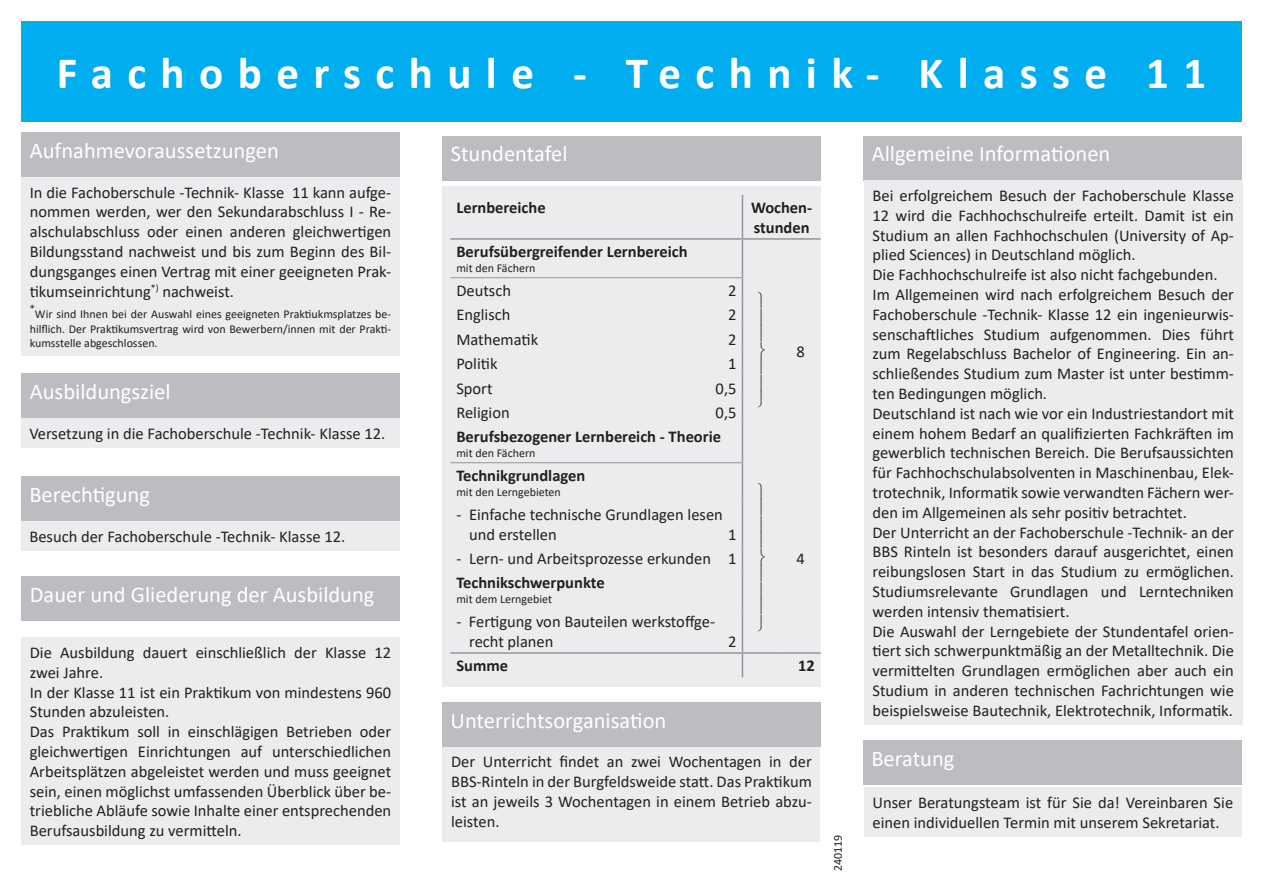
<style>
.page{position:relative;width:1263px;height:893px;background:#fff}
.page>*{position:absolute;margin:0;border:0;box-sizing:border-box;transform-origin:0 0}
.t1{font:700 45px "Calibri";letter-spacing:.32em;color:#fff}
.t2{font:22.5px "Calibri";color:#fff}
.t3{font:16.5px/19.8px "Calibri";color:#231f20;text-align:justify}
.t4{font:700 16.5px/19.8px "Calibri";color:#231f20}
.t5{font:12px/14.4px "Calibri";color:#231f20;text-align:justify}
.t6{font:10.5px "Calibri";color:#231f20}
</style>
<div class="page">
<div style="left:21px;top:21px;width:1221px;height:100px;background:#00aeef"></div>
<div style="left:21px;top:177px;width:379px;height:179px;background:#ececee"></div>
<div style="left:442px;top:186px;width:379px;height:501px;background:#ececee"></div>
<svg style="left:742px;top:654px;width:1px;height:23px"></svg>
<hr style="left:450px;top:277px;width:292px;height:1px;background:#939598">
<svg style="left:742px;top:278px;width:1px;height:146px"></svg>
<hr style="left:450px;top:462px;width:292px;height:1px;background:#939598">
<hr style="left:450px;top:652px;width:292px;height:2px;background:#939598">
<hr style="left:742px;top:195px;width:1px;height:43px;background:#939598">
<hr style="left:450px;top:238px;width:292px;height:2px;background:#939598">
<hr style="left:742px;top:238px;width:39px;height:2px;background:#939598">
<hr style="left:742px;top:240px;width:1px;height:38px;background:#939598">
<hr style="left:781px;top:238px;width:40px;height:2px;background:#939598">
<hr style="left:742px;top:424px;width:1px;height:39px;background:#939598">
<hr style="left:742px;top:463px;width:1px;height:38px;background:#939598">
<hr style="left:742px;top:501px;width:1px;height:45px;background:#939598">
<svg style="left:742px;top:546px;width:1px;height:24px"></svg>
<hr style="left:742px;top:570px;width:1px;height:39px;background:#939598">
<hr style="left:742px;top:609px;width:1px;height:43px;background:#939598">
<hr style="left:742px;top:652px;width:39px;height:2px;background:#939598">
<hr style="left:781px;top:652px;width:40px;height:2px;background:#939598">
<div style="left:443px;top:746px;width:377px;height:96px;background:#ececee"></div>
<div style="left:21px;top:133px;width:379px;height:44px;background:#bcbdc0"></div>
<div style="left:21px;top:374px;width:379px;height:44px;background:#bcbdc0"></div>
<div style="left:21px;top:477px;width:378px;height:44px;background:#bcbdc0"></div>
<div style="left:21px;top:577px;width:379px;height:44px;background:#bcbdc0"></div>
<div style="left:442px;top:136px;width:379px;height:44px;background:#bcbdc0"></div>
<div style="left:442px;top:702px;width:378px;height:44px;background:#bcbdc0"></div>
<div style="left:21px;top:418px;width:378px;height:29px;background:#ececee"></div>
<div style="left:21px;top:521px;width:379px;height:29px;background:#ececee"></div>
<div style="left:21px;top:637px;width:379px;height:208px;background:#ececee"></div>
<div style="left:863px;top:136px;width:379px;height:44px;background:#bcbdc0"></div>
<div style="left:864px;top:180px;width:378px;height:544px;background:#ececee"></div>
<div style="left:863px;top:741px;width:378px;height:44px;background:#bcbdc0"></div>
<div style="left:864px;top:787px;width:378px;height:49px;background:#ececee"></div>
<p class="t1" style="left:57px;top:41px;width:1151px">Fachoberschule - Technik- Klasse 11</p>
<p class="t2" style="left:30px;top:135px;width:251px">Aufnahmevoraussetzungen</p>
<p class="t3" style="left:30px;top:182px;width:363px">In die Fachoberschule -Technik- Klasse 11 kann aufge&shy;nommen werden, wer den Sekundarabschluss I - Re&shy;alschulabschluss oder einen anderen gleichwertigen Bildungsstand nachweist und bis zum Beginn des Bil&shy;dungsganges einen Vertrag mit einer geeigneten Prak&shy;tikumseinrichtung<sup>*)</sup> nachweist.</p>
<p class="t6" style="left:30px;top:301px;width:7px">*</p>
<p class="t5" style="left:30px;top:307px;width:363px;text-indent:5px">Wir sind Ihnen bei der Auswahl eines geeigneten Praktiukmsplatzes be&shy;hilflich. Der Praktikumsvertrag wird von Bewerbern/innen mit der Prakti&shy;kumsstelle abgeschlossen.</p>
<p class="t2" style="left:30px;top:376px;width:142px">Ausbildungsziel</p>
<p class="t3" style="left:29px;top:423px;width:358px">Versetzung in die Fachoberschule -Technik- Klasse 12.</p>
<p class="t2" style="left:29px;top:479px;width:122px">Berechtigung</p>
<p class="t3" style="left:29px;top:526px;width:317px">Besuch der Fachoberschule -Technik- Klasse 12.</p>
<p class="t2" style="left:30px;top:579px;width:346px">Dauer und Gliederung der Ausbildung</p>
<p class="t3" style="left:30px;top:642px;width:363px">Die Ausbildung dauert einschließlich der Klasse 12 zwei Jahre.</p>
<p class="t3" style="left:30px;top:682px;width:363px">In der Klasse 11 ist ein Praktikum von mindestens 960<br>Stunden abzuleisten.</p>
<p class="t3" style="left:30px;top:721px;width:363px">Das Praktikum soll in einschlägigen Betrieben oder gleichwertigen Einrichtungen auf unterschiedlichen Arbeitsplätzen abgeleistet werden und muss geeignet sein, einen möglichst umfassenden Überblick über be&shy;triebliche Abläufe sowie Inhalte einer entsprechenden Berufsausbildung zu vermitteln.</p>
<p class="t2" style="left:451px;top:138px;width:118px">Stundentafel</p>
<p class="t4" style="left:456px;top:198px;width:91px">Lernbereiche</p>
<p class="t4" style="left:751px;top:198px;width:63px">Wochen&shy;stunden</p>
<p class="t4" style="left:456px;top:242px;width:233px">Berufsübergreifender Lernbereich</p>
<p class="t5" style="left:456px;top:260px;width:81px">mit den Fächern</p>
<p class="t3" style="left:456px;top:280px;width:56px">Deutsch</p>
<p class="t3" style="left:728px;top:280px;width:10px">2</p>
<p class="t3" style="left:456px;top:305px;width:56px">Englisch</p>
<p class="t3" style="left:728px;top:305px;width:10px">2</p>
<p class="t3" style="left:456px;top:329px;width:83px">Mathematik</p>
<p class="t3" style="left:728px;top:329px;width:10px">2</p>
<p class="t3" style="left:456px;top:353px;width:43px">Politik</p>
<p class="t3" style="left:728px;top:353px;width:10px">1</p>
<p class="t3" style="left:456px;top:378px;width:38px">Sport</p>
<p class="t3" style="left:716px;top:378px;width:22px">0,5</p>
<p class="t3" style="left:456px;top:402px;width:55px">Religion</p>
<p class="t3" style="left:716px;top:402px;width:22px">0,5</p>
<p class="t4" style="left:456px;top:427px;width:266px">Berufsbezogener Lernbereich - Theorie</p>
<p class="t5" style="left:456px;top:445px;width:81px">mit den Fächern</p>
<p class="t4" style="left:456px;top:465px;width:130px">Technikgrundlagen</p>
<p class="t5" style="left:456px;top:484px;width:106px">mit den Lerngebieten</p>
<p class="t3" style="left:469px;top:504px;width:255px;text-indent:-13px">- Einfache technische Grundlagen lesen und erstellen</p>
<p class="t3" style="left:728px;top:524px;width:10px">1</p>
<p class="t3" style="left:456px;top:548px;width:282px">- Lern- und Arbeitsprozesse erkunden 1</p>
<p class="t4" style="left:456px;top:573px;width:150px">Technikschwerpunkte</p>
<p class="t5" style="left:456px;top:591px;width:97px">mit dem Lerngebiet</p>
<p class="t3" style="left:469px;top:611px;width:247px;text-indent:-13px">- Fertigung von Bauteilen werkstoffge&shy;recht planen</p>
<p class="t3" style="left:728px;top:631px;width:10px">2</p>
<p class="t3" style="left:796px;top:341px;width:10px">8</p>
<p class="t3" style="left:796px;top:548px;width:10px">4</p>
<p class="t4" style="left:456px;top:656px;width:53px">Summe</p>
<p class="t4" style="left:798px;top:656px;width:18px">12</p>
<p class="t2" style="left:451px;top:705px;width:217px">Unterrichtsorganisation</p>
<p class="t3" style="left:451px;top:751px;width:362px">Der Unterricht findet an zwei Wochentagen in der BBS-Rinteln in der Burgfeldsweide statt. Das Praktikum ist an jeweils 3 Wochentagen in einem Betrieb abzu&shy;leisten.</p>
<p class="t5" style="left:830px;top:871px;width:38px;rotate:-90deg">240119</p>
<p class="t2" style="left:872px;top:138px;width:240px">Allgemeine Informationen</p>
<p class="t3" style="left:872px;top:185px;width:363px">Bei erfolgreichem Besuch der Fachoberschule Klasse 12 wird die Fachhochschulreife erteilt. Damit ist ein Studium an allen Fachhochschulen (University of Ap&shy;plied Sciences) in Deutschland möglich.</p>
<p class="t3" style="left:872px;top:264px;width:347px">Die Fachhochschulreife ist also nicht fachgebunden.</p>
<p class="t3" style="left:872px;top:284px;width:363px">Im Allgemeinen wird nach erfolgreichem Besuch der Fachoberschule -Technik- Klasse 12 ein ingenieurwis&shy;senschaftliches Studium aufgenommen. Dies führt zum Regelabschluss Bachelor of Engineering. Ein an&shy;schließendes Studium zum Master ist unter bestimm&shy;ten Bedingungen möglich.</p>
<p class="t3" style="left:872px;top:403px;width:363px">Deutschland ist nach wie vor ein Industriestandort mit einem hohem Bedarf an qualifizierten Fachkräften im gewerblich technischen Bereich. Die Berufsaussichten für Fachhochschulabsolventen in Maschinenbau, Elek&shy;trotechnik, Informatik sowie verwandten Fächern wer&shy;den im Allgemeinen als sehr positiv betrachtet.</p>
<p class="t3" style="left:872px;top:522px;width:363px">Der Unterricht an der Fachoberschule -Technik- an der BBS Rinteln ist besonders darauf ausgerichtet, einen reibungslosen Start in das Studium zu ermöglichen.<br>Studiumsrelevante Grundlagen und Lerntechniken werden intensiv thematisiert.</p>
<p class="t3" style="left:872px;top:621px;width:363px">Die Auswahl der Lerngebiete der Stundentafel orien&shy;tiert sich schwerpunktmäßig an der Metalltechnik. Die vermittelten Grundlagen ermöglichen aber auch ein Studium in anderen technischen Fachrichtungen wie beispielsweise Bautechnik, Elektrotechnik, Informatik.</p>
<p class="t2" style="left:871px;top:743px;width:85px">Beratung</p>
<p class="t3" style="left:872px;top:792px;width:362px">Unser Beratungsteam ist für Sie da! Vereinbaren Sie einen individuellen Termin mit unserem Sekretariat.</p>
</div>
